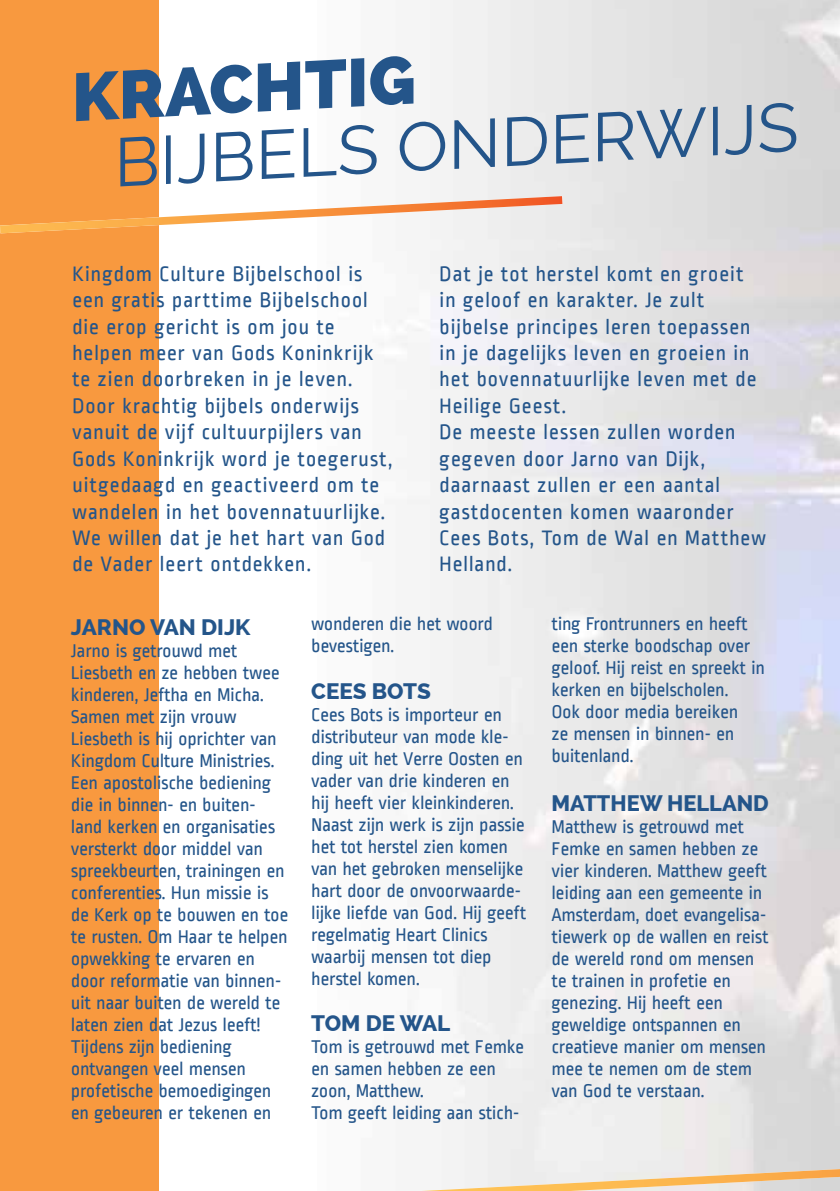
<style>
.page{position:relative;width:840px;height:1191px;background:#fff}
.page>*{position:absolute;margin:0;border:0;box-sizing:border-box;transform-origin:0 0}
.t1{font:68.2px "Raleway";color:#24558a}
.t2{font:800 67.4px "Raleway";color:#24558a}
.t3{font:800 22.4px "Raleway";color:#24558a}
.t4{font:22px/26.4px "Ropa Sans";letter-spacing:.02em;color:#24558a}
.t5{font:19.4px/22px "Ropa Sans";letter-spacing:-.02em;color:#24558a}
</style>
<div class="page">
<div style="left:0;top:0;width:159px;height:1191px;background:#f8993f"></div>
<svg style="left:0;top:196px;width:562px;height:37px"></svg>
<svg style="left:420px;top:1169px;width:419px;height:22px"></svg>
<h2 class="t2" style="left:69px;top:59px;width:345px;rotate:-3deg">krachtig</h2>
<h1 class="t1" style="left:111px;top:123px;width:686px;rotate:-3deg">bijbels onderwijs</h1>
<p class="t4" style="left:72px;top:261px;width:322px">Kingdom Culture Bijbelschool is een gratis parttime Bijbelschool die erop gericht is om jou te helpen meer van Gods Koninkrijk te zien doorbreken in je leven.<br>Door krachtig bijbels onderwijs vanuit de vijf cultuurpijlers van<br>Gods Koninkrijk word je toegerust, uitgedaagd en geactiveerd om te wandelen in het bovennatuurlijke.<br>We willen dat je het hart van God de Vader leert ontdekken.</p>
<p class="t4" style="left:439px;top:261px;width:328px">Dat je tot herstel komt en groeit<br>in geloof en karakter. Je zult bijbelse principes leren toepassen in je dagelijks leven en groeien in het bovennatuurlijke leven met de<br>Heilige Geest.<br>De meeste lessen zullen worden gegeven door Jarno van Dijk, daarnaast zullen er een aantal gastdocenten komen waaronder<br>Cees Bots, Tom de Wal en Matthew<br>Helland.</p>
<p class="t3" style="left:71px;top:614px;width:181px">JARNO VAN DIJK</p>
<p class="t5" style="left:71px;top:640px;width:219px">Jarno is getrouwd met<br>Liesbeth en ze hebben twee kinderen, Jeftha en Micha.<br>Samen met zijn vrouw<br>Liesbeth is hij oprichter van<br>Kingdom Culture Ministries.<br>Een apostolische bediening die in binnen- en buiten&shy;land kerken en organisaties versterkt door middel van spreekbeurten, trainingen en conferenties. Hun missie is de Kerk op te bouwen en toe te rusten. Om Haar te helpen opwekking te ervaren en door reformatie van binnen&shy;uit naar buiten de wereld te laten zien dat Jezus leeft!<br>Tijdens zijn bediening ontvangen veel mensen profetische bemoedigingen en gebeuren er tekenen en</p>
<p class="t5" style="left:311px;top:613px;width:183px">wonderen die het woord bevestigen.</p>
<p class="t3" style="left:311px;top:678px;width:121px">CEES BOTS</p>
<p class="t5" style="left:311px;top:704px;width:216px">Cees Bots is importeur en distributeur van mode kle&shy;ding uit het Verre Oosten en vader van drie kinderen en hij heeft vier kleinkinderen.<br>Naast zijn werk is zijn passie het tot herstel zien komen van het gebroken menselijke hart door de onvoorwaarde&shy;lijke liefde van God. Hij geeft regelmatig Heart Clinics waarbij mensen tot diep herstel komen.</p>
<p class="t3" style="left:311px;top:1010px;width:141px">TOM DE WAL</p>
<p class="t5" style="left:311px;top:1036px;width:214px">Tom is getrouwd met Femke en samen hebben ze een zoon, Matthew.<br>Tom geeft leiding aan stich-</p>
<p class="t5" style="left:551px;top:613px;width:215px">ting Frontrunners en heeft een sterke boodschap over geloof. Hij reist en spreekt in kerken en bijbelscholen.<br>Ook door media bereiken<br>ze mensen in binnen- en buitenland.</p>
<p class="t3" style="left:551px;top:790px;width:216px">MATTHEW HELLAND</p>
<p class="t5" style="left:551px;top:816px;width:219px">Matthew is getrouwd met<br>Femke en samen hebben ze vier kinderen. Matthew geeft leiding aan een gemeente in<br>Amsterdam, doet evangelisa&shy;tiewerk op de wallen en reist de wereld rond om mensen te trainen in profetie en genezing. Hij heeft een geweldige ontspannen en creatieve manier om mensen mee te nemen om de stem van God te verstaan.</p>
</div>
